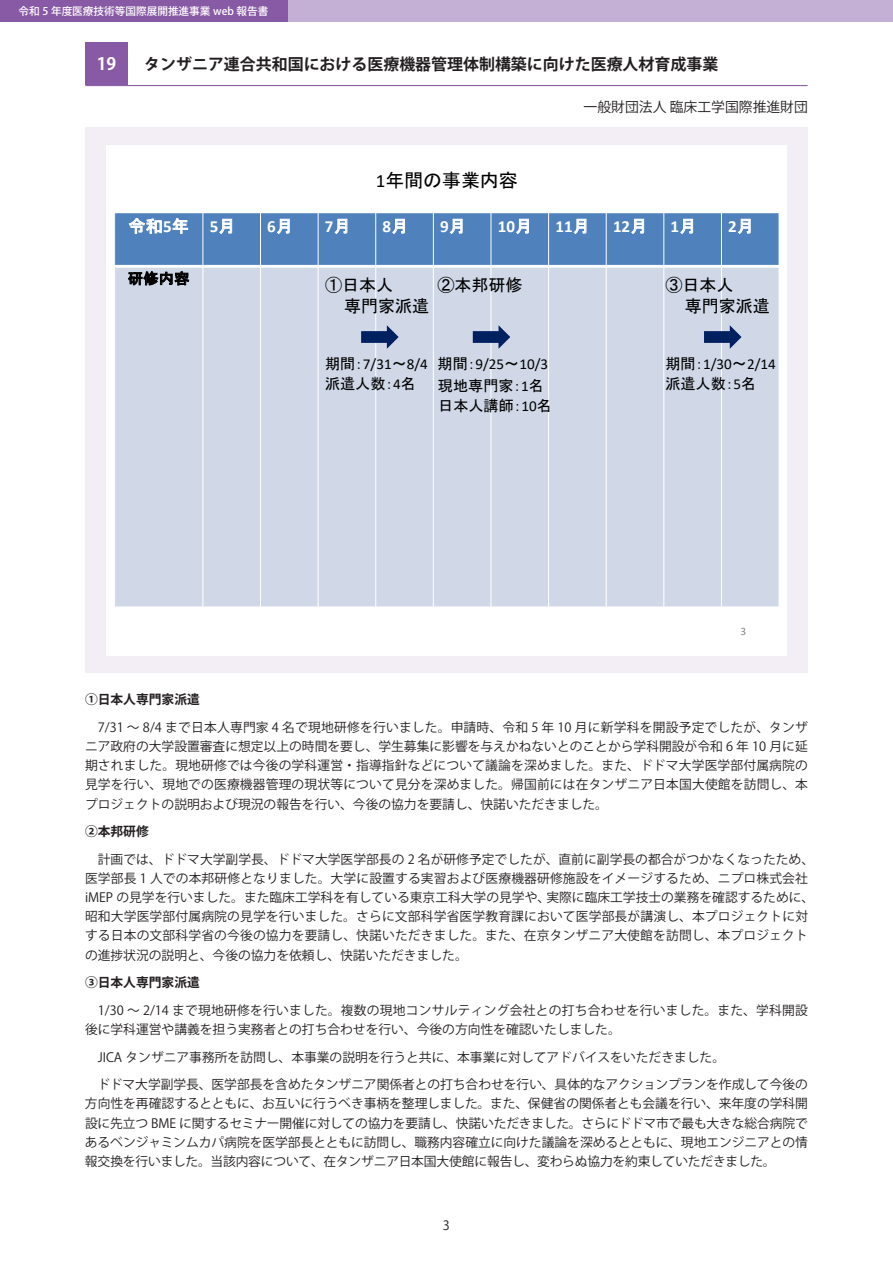
<style>
.page{position:relative;width:893px;height:1263px;background:#fff}
.page>*{position:absolute;margin:0;border:0;box-sizing:border-box;transform-origin:0 0}
.t1{font:18.9px "MS P Gothic";color:#000}
.t2{font:16.95px/20.9px "MS P Gothic";color:#000}
.t3{font:700 16.95px "Calibri";color:#fff}
.t4{font:700 16.95px "Koz Go Pr 6 N";color:#fff}
.t5{font:16.65px "MS P Gothic";color:#fff}
.t6{font:700 15.9px "Koz Go Pr 6 N";color:#231f20}
.t7{font:15.15px "Calibri";color:#000}
.t8{font:15.15px/20.2px "MS P Gothic";color:#000}
.t9{font:14.85px "MS P Gothic";color:#000}
.t10{font:13.8px "Koz Go Pr 6 N";color:#231f20}
.t11{font:12.75px/19.2px "Koz Go Pr 6 N";color:#231f20;text-align:justify}
.t12{font:12.75px/19.2px "Koz Go Pr 6 N";letter-spacing:.02em;color:#231f20}
.t13{font:700 12.75px "Koz Go Pr 6 N";color:#231f20}
.t14{font:11.4px "Calibri";color:#898989}
.t15{font:500 10.65px "Koz Go Pr 6 N";color:#fff}
.s1{font-family:"Calibri"}
.s2{font-family:"Calibri";font-weight:700;font-size:16.95px}
.s3{font-family:"MS P Gothic";font-weight:400;font-size:16.65px}
.s4{font-family:"MS P Gothic"}
</style>
<div class="page">
<div style="left:0;top:0;width:893px;height:21px;background:#c4b0d4"></div>
<div style="left:86px;top:128px;width:722px;height:545px;background:#f3eef6"></div>
<div style="left:0;top:0;width:287px;height:21px;background:#8859a4"></div>
<hr style="left:85px;top:85px;width:723px;height:1px;background:#8859a4">
<div style="left:85px;top:43px;width:43px;height:42px;background:#8859a4"></div>
<div style="left:107px;top:145px;width:680px;height:510px;background:#fff"></div>
<div style="left:115px;top:213px;width:88px;height:53px;background:#4f81bd"></div>
<div style="left:203px;top:213px;width:57px;height:53px;background:#4f81bd"></div>
<div style="left:260px;top:213px;width:58px;height:53px;background:#4f81bd"></div>
<div style="left:318px;top:213px;width:58px;height:53px;background:#4f81bd"></div>
<div style="left:376px;top:213px;width:57px;height:53px;background:#4f81bd"></div>
<div style="left:433px;top:213px;width:58px;height:53px;background:#4f81bd"></div>
<div style="left:491px;top:213px;width:58px;height:53px;background:#4f81bd"></div>
<div style="left:549px;top:213px;width:57px;height:53px;background:#4f81bd"></div>
<div style="left:606px;top:213px;width:58px;height:53px;background:#4f81bd"></div>
<div style="left:664px;top:213px;width:57px;height:53px;background:#4f81bd"></div>
<div style="left:721px;top:213px;width:58px;height:53px;background:#4f81bd"></div>
<div style="left:115px;top:266px;width:88px;height:341px;background:#d0d8e8"></div>
<div style="left:203px;top:266px;width:57px;height:341px;background:#d0d8e8"></div>
<div style="left:260px;top:266px;width:58px;height:341px;background:#d0d8e8"></div>
<div style="left:318px;top:266px;width:58px;height:341px;background:#d0d8e8"></div>
<div style="left:376px;top:266px;width:57px;height:341px;background:#d0d8e8"></div>
<div style="left:433px;top:266px;width:58px;height:341px;background:#d0d8e8"></div>
<div style="left:491px;top:266px;width:58px;height:341px;background:#d0d8e8"></div>
<div style="left:549px;top:266px;width:57px;height:341px;background:#d0d8e8"></div>
<div style="left:606px;top:266px;width:58px;height:341px;background:#d0d8e8"></div>
<div style="left:664px;top:266px;width:57px;height:341px;background:#d0d8e8"></div>
<div style="left:721px;top:266px;width:58px;height:341px;background:#d0d8e8"></div>
<hr style="left:202px;top:212px;width:1px;height:395px;background:#fff">
<hr style="left:260px;top:212px;width:1px;height:395px;background:#fff">
<hr style="left:318px;top:212px;width:1px;height:395px;background:#fff">
<hr style="left:375px;top:212px;width:1px;height:395px;background:#fff">
<hr style="left:433px;top:212px;width:1px;height:395px;background:#fff">
<hr style="left:490px;top:212px;width:1px;height:395px;background:#fff">
<hr style="left:548px;top:212px;width:1px;height:395px;background:#fff">
<hr style="left:606px;top:212px;width:1px;height:395px;background:#fff">
<hr style="left:663px;top:212px;width:1px;height:395px;background:#fff">
<hr style="left:721px;top:212px;width:1px;height:395px;background:#fff">
<hr style="left:114px;top:265px;width:665px;height:3px;background:#fff">
<hr style="left:114px;top:606px;width:665px;height:1px;background:#fff">
<svg style="left:361px;top:325px;width:38px;height:24px"></svg>
<svg style="left:473px;top:325px;width:37px;height:24px"></svg>
<svg style="left:704px;top:325px;width:37px;height:24px"></svg>
<p class="t15" style="left:19px;top:5px;width:251px">令和 5 年度医療技術等国際展開推進事業 web 報告書</p>
<h2 class="t4" style="left:97px;top:54px;width:21px">19</h2>
<p class="t6" style="left:144px;top:56px;width:576px">タンザニア連合共和国における医療機器管理体制構築に向けた医療人材育成事業</p>
<p class="t10" style="left:584px;top:99px;width:226px">一般財団法人 臨床工学国際推進財団</p>
<h1 class="t1" style="left:376px;top:171px;width:143px"><span class="s1">1</span>年間の事業内容</h1>
<h3 class="t5" style="left:128px;top:218px;width:108px">令和<span class="s2">5</span>年 <span class="s2">5</span>月</h3>
<h2 class="t3" style="left:267px;top:215px;width:27px">6<span class="s3">月</span></h2>
<h2 class="t3" style="left:325px;top:215px;width:27px">7<span class="s3">月</span></h2>
<h2 class="t3" style="left:383px;top:215px;width:27px">8<span class="s3">月</span></h2>
<h2 class="t3" style="left:440px;top:215px;width:27px">9<span class="s3">月</span></h2>
<h2 class="t3" style="left:498px;top:215px;width:36px">10<span class="s3">月</span></h2>
<h2 class="t3" style="left:555px;top:215px;width:36px">11<span class="s3">月</span></h2>
<h2 class="t3" style="left:613px;top:215px;width:36px">12<span class="s3">月</span></h2>
<h2 class="t3" style="left:671px;top:215px;width:27px">1<span class="s3">月</span></h2>
<h2 class="t3" style="left:728px;top:215px;width:27px">2<span class="s3">月</span></h2>
<p class="t9" style="left:128px;top:271px;width:63px">研修内容</p>
<h2 class="t2" style="left:344px;top:275px;width:87px;text-indent:-19px">①日本人<br>専門家派遣</h2>
<h2 class="t2" style="left:438px;top:275px;width:87px">②本邦研修</h2>
<h2 class="t2" style="left:685px;top:275px;width:87px;text-indent:-19px">③日本人<br>専門家派遣</h2>
<p class="t7" style="left:325px;top:354px;width:104px"><span class="s4">期間：</span>7/31<span class="s4">～</span>8/4</p>
<p class="t8" style="left:325px;top:373px;width:92px">派遣人数：<span class="s1">4</span>名</p>
<p class="t7" style="left:438px;top:354px;width:112px"><span class="s4">期間：</span>9/25<span class="s4">～</span>10/3</p>
<p class="t8" style="left:438px;top:375px;width:115px">現地専門家：<span class="s1">1</span>名日本人講師：<span class="s1">10</span>名</p>
<p class="t7" style="left:665px;top:354px;width:112px"><span class="s4">期間：</span>1/30<span class="s4">～</span>2/14</p>
<p class="t8" style="left:665px;top:373px;width:92px">派遣人数：<span class="s1">5</span>名</p>
<p class="t14" style="left:740px;top:623px;width:7px">3</p>
<p class="t13" style="left:85px;top:692px;width:116px">①日本人専門家派遣</p>
<p class="t11" style="left:85px;top:718px;width:724px">　7/31 ～ 8/4 まで日本人専門家 4 名で現地研修を行いました。申請時、令和 5 年 10 月に新学科を開設予定でしたが、タンザニア政府の大学設置審査に想定以上の時間を要し、学生募集に影響を与えかねないとのことから学科開設が令和 6 年 10 月に延期されました。現地研修では今後の学科運営・指導指針などについて議論を深めました。また、ドドマ大学医学部付属病院の見学を行い、現地での医療機器管理の現状等について見分を深めました。帰国前には在タンザニア日本国大使館を訪問し、本プロジェクトの説明および現況の報告を行い、今後の協力を要請し、快諾いただきました。</p>
<p class="t13" style="left:85px;top:824px;width:65px">②本邦研修</p>
<p class="t11" style="left:85px;top:850px;width:731px;text-align:left">　計画では、ドドマ大学副学長、ドドマ大学医学部長の 2 名が研修予定でしたが、直前に副学長の都合がつかなくなったため、医学部長 1 人での本邦研修となりました。大学に設置する実習および医療機器研修施設をイメージするため、ニプロ株式会社iMEP の見学を行いました。また臨床工学科を有している東京工科大学の見学や、実際に臨床工学技士の業務を確認するために、昭和大学医学部付属病院の見学を行いました。さらに文部科学省医学教育課において医学部長が講演し、本プロジェクトに対する日本の文部科学省の今後の協力を要請し、快諾いただきました。また、在京タンザニア大使館を訪問し、本プロジェクトの進捗状況の説明と、今後の協力を依頼し、快諾いただきました。</p>
<p class="t13" style="left:85px;top:975px;width:116px">③日本人専門家派遣</p>
<p class="t12" style="left:85px;top:1001px;width:724px">　1/30 ～ 2/14 まで現地研修を行いました。複数の現地コンサルティング会社との打ち合わせを行いました。また、学科開設後に学科運営や講義を担う実務者との打ち合わせを行い、今後の方向性を確認いたしました。</p>
<p class="t11" style="left:85px;top:1043px;width:724px;line-height:27.6px">　JICA タンザニア事務所を訪問し、本事業の説明を行うと共に、本事業に対してアドバイスをいただきました。<br>　ドドマ大学副学長、医学部長を含めたタンザニア関係者との打ち合わせを行い、具体的なアクションプランを作成して今後の</p>
<p class="t11" style="left:85px;top:1094px;width:725px">方向性を再確認するとともに、お互いに行うべき事柄を整理しました。また、保健省の関係者とも会議を行い、来年度の学科開設に先立つ BME に関するセミナー開催に対しての協力を要請し、快諾いただきました。さらにドドマ市で最も大きな総合病院であるベンジャミンムカパ病院を医学部長とともに訪問し、職務内容確立に向けた議論を深めるとともに、現地エンジニアとの情報交換を行いました。当該内容について、在タンザニア日本国大使館に報告し、変わらぬ協力を約束していただきました。</p>
<p class="t11" style="left:443px;top:1215px;width:9px">3</p>
</div>
